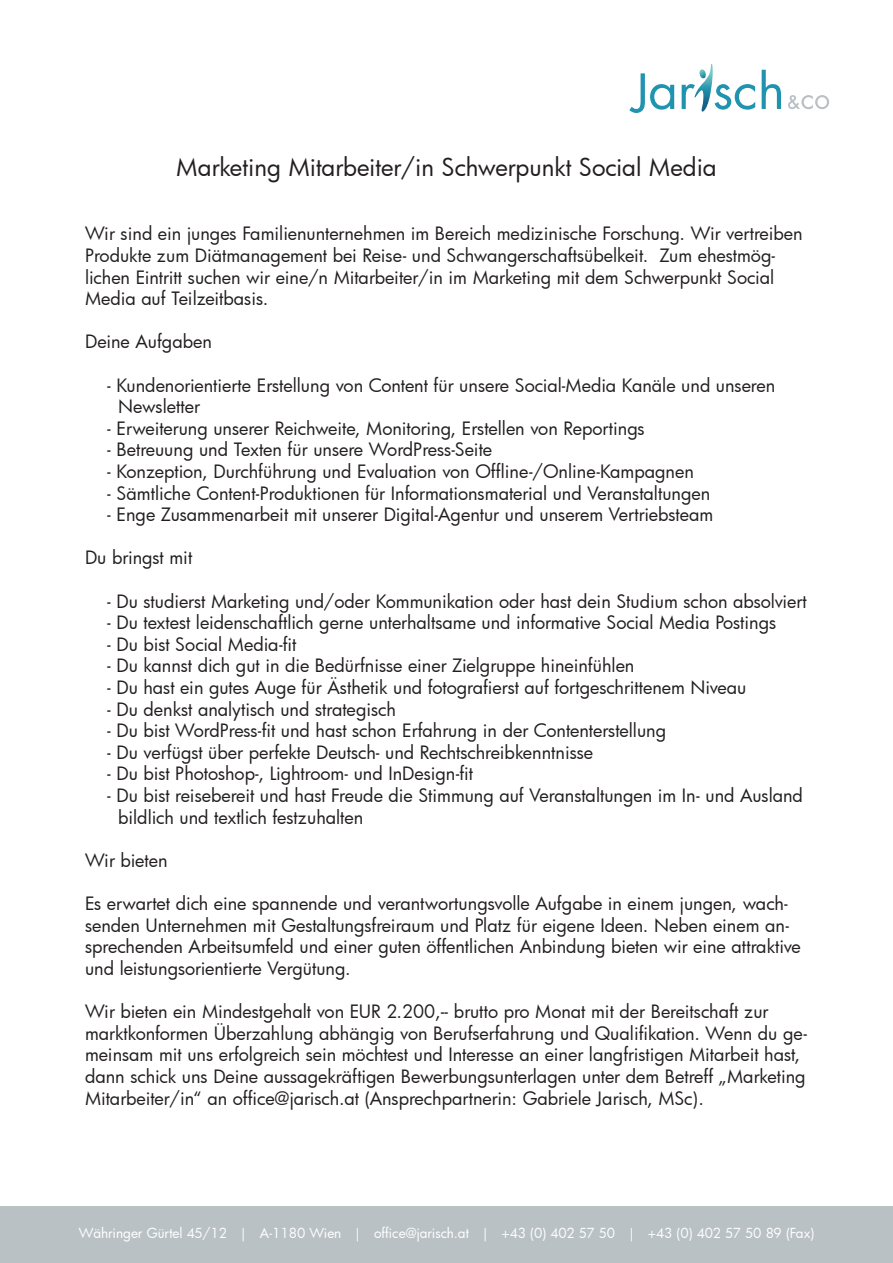
<style>
.page{position:relative;width:893px;height:1263px;background:#fff}
.page>*{position:absolute;margin:0;border:0;box-sizing:border-box;transform-origin:0 0}
.t1{font:24px "Futura";color:#231f20}
.t2{font:18px/21.6px "Futura";color:#231f20}
.t3{font:13.5px "Futura";letter-spacing:-.005em;color:#fff}
</style>
<div class="page">
<div style="left:0;top:1206px;width:893px;height:57px;background:#bac1c5"></div>
<svg style="left:629px;top:64px;width:152px;height:49px"></svg>
<svg style="left:788px;top:95px;width:41px;height:14px"></svg>
<p class="t1" style="left:176px;top:150px;width:542px">Marketing Mitarbeiter/in Schwerpunkt Social Media</p>
<p class="t2" style="left:85px;top:223px;width:719px">Wir sind ein junges Familienunternehmen im Bereich medizinische Forschung. Wir vertreiben Produkte zum Diätmanagement bei Reise- und Schwangerschaftsübelkeit. Zum ehestmög&shy;lichen Eintritt suchen wir eine/n Mitarbeiter/in im Marketing mit dem Schwerpunkt Social Media auf Teilzeitbasis.</p>
<p class="t2" style="left:85px;top:331px;width:128px">Deine Aufgaben</p>
<p class="t2" style="left:118px;top:374px;width:658px;text-indent:-11px">- Kundenorientierte Erstellung von Content für unsere Social-Media Kanäle und unseren<br>Newsletter</p>
<p class="t2" style="left:107px;top:417px;width:539px">- Erweiterung unserer Reichweite, Monitoring, Erstellen von Reportings</p>
<p class="t2" style="left:107px;top:439px;width:387px">- Betreuung und Texten für unsere WordPress-Seite</p>
<p class="t2" style="left:107px;top:460px;width:588px">- Konzeption, Durchführung und Evaluation von Offline-/Online-Kampagnen</p>
<p class="t2" style="left:107px;top:482px;width:605px">- Sämtliche Content-Produktionen für Informationsmaterial und Veranstaltungen</p>
<p class="t2" style="left:107px;top:503px;width:608px">- Enge Zusammenarbeit mit unserer Digital-Agentur und unserem Vertriebsteam</p>
<p class="t2" style="left:85px;top:547px;width:109px">Du bringst mit</p>
<p class="t2" style="left:107px;top:590px;width:701px">- Du studierst Marketing und/oder Kommunikation oder hast dein Studium schon absolviert</p>
<p class="t2" style="left:107px;top:611px;width:670px">- Du textest leidenschaftlich gerne unterhaltsame und informative Social Media Postings</p>
<p class="t2" style="left:107px;top:633px;width:191px">- Du bist Social Media-fit</p>
<p class="t2" style="left:107px;top:655px;width:529px">- Du kannst dich gut in die Bedürfnisse einer Zielgruppe hineinfühlen</p>
<p class="t2" style="left:107px;top:676px;width:641px">- Du hast ein gutes Auge für Ästhetik und fotografierst auf fortgeschrittenem Niveau</p>
<p class="t2" style="left:107px;top:698px;width:290px">- Du denkst analytisch und strategisch</p>
<p class="t2" style="left:107px;top:719px;width:560px">- Du bist WordPress-fit und hast schon Erfahrung in der Contenterstellung</p>
<p class="t2" style="left:107px;top:741px;width:487px">- Du verfügst über perfekte Deutsch- und Rechtschreibkenntnisse</p>
<p class="t2" style="left:107px;top:763px;width:367px">- Du bist Photoshop-, Lightroom- und InDesign-fit</p>
<p class="t2" style="left:118px;top:784px;width:686px;text-indent:-11px">- Du bist reisebereit und hast Freude die Stimmung auf Veranstaltungen im In- und Ausland bildlich und textlich festzuhalten</p>
<p class="t2" style="left:85px;top:849px;width:84px">Wir bieten</p>
<p class="t2" style="left:85px;top:892px;width:717px">Es erwartet dich eine spannende und verantwortungsvolle Aufgabe in einem jungen, wach&shy;senden Unternehmen mit Gestaltungsfreiraum und Platz für eigene Ideen. Neben einem an&shy;sprechenden Arbeitsumfeld und einer guten öffentlichen Anbindung bieten wir eine attraktive und leistungsorientierte Vergütung.</p>
<p class="t2" style="left:85px;top:1000px;width:724px">Wir bieten ein Mindestgehalt von EUR 2.200,-- brutto pro Monat mit der Bereitschaft zur marktkonformen Überzahlung abhängig von Berufserfahrung und Qualifikation. Wenn du ge&shy;meinsam mit uns erfolgreich sein möchtest und Interesse an einer langfristigen Mitarbeit hast, dann schick uns Deine aussagekräftigen Bewerbungsunterlagen unter dem Betreff „Marketing Mitarbeiter/in“ an office@jarisch.at (Ansprechpartnerin: Gabriele Jarisch, MSc).</p>
<p class="t3" style="left:79px;top:1224px;width:737px">Währinger Gürtel 45/12 | A-1180 Wien | office@jarisch.at | +43 (0) 402 57 50 | +43 (0) 402 57 50 89 (Fax)</p>
</div>
